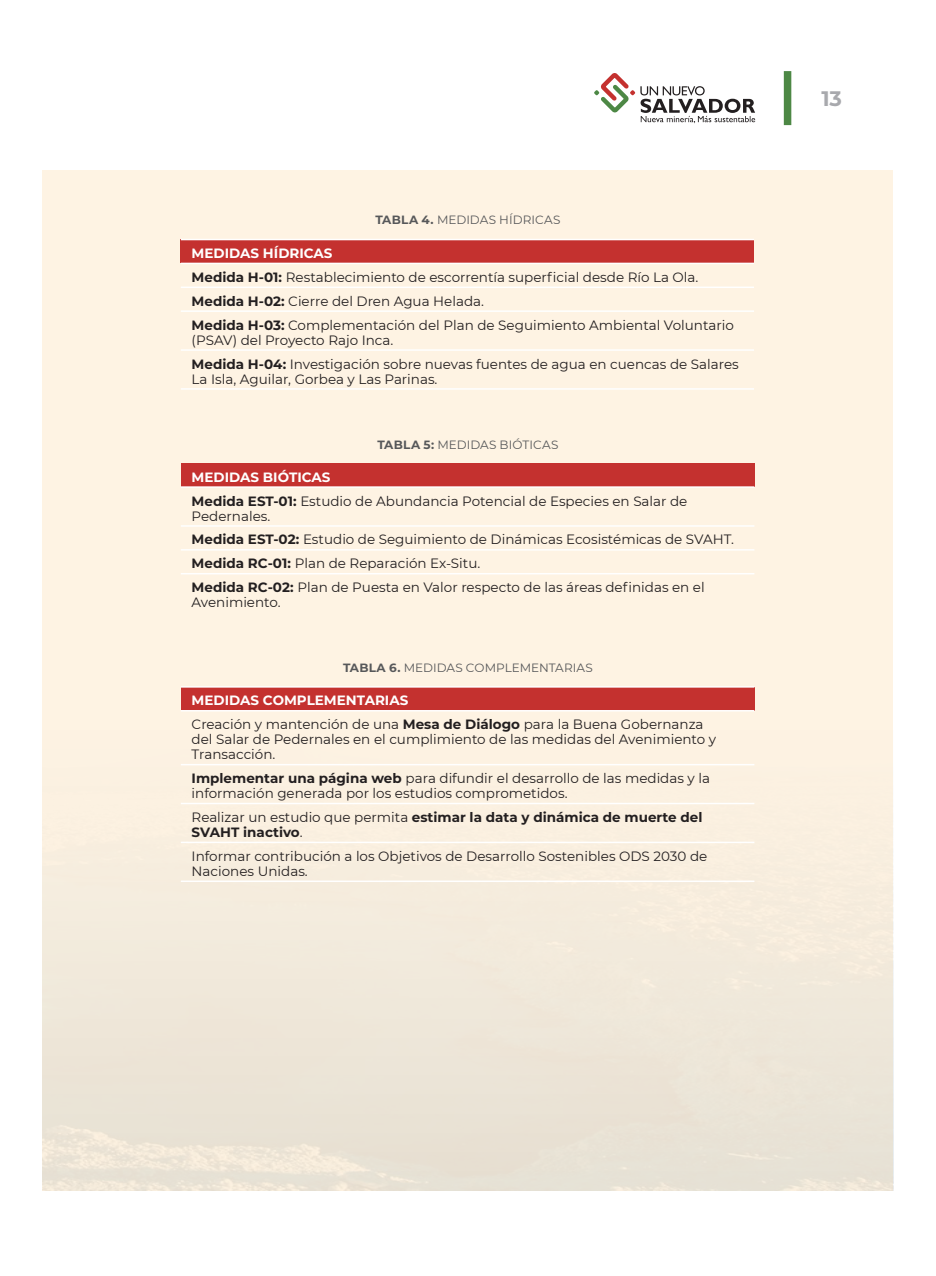
<style>
.page{position:relative;width:936px;height:1276px;background:#fff}
.page>*{position:absolute;margin:0;border:0;box-sizing:border-box;transform-origin:0 0}
.t1{font:700 21px "Montserrat";color:#a8a9ad}
.t2{font:13.5px/15px "Montserrat";color:#231f20}
.t3{font:700 13.5px/15px "Montserrat";color:#231f20}
.t4{font:700 13.5px "Montserrat";color:#fff}
.Figuras{font:12px "Montserrat";letter-spacing:.005em;color:#57585a}
.s1{font-weight:700}
.s2{font-weight:400}
</style>
<div class="page">
<div style="left:783px;top:71px;width:8px;height:54px;background:#4d8845"></div>
<svg style="left:594px;top:73px;width:161px;height:50px"></svg>
<div style="left:43px;top:170px;width:850px;height:1021px;background:#fef3e3"></div>
<img style="left:43px;top:764px;width:850px;height:427px">
<div style="left:181px;top:239px;width:573px;height:24px;background:#c4312f"></div>
<hr style="left:181px;top:239px;width:573px;height:1px;background:#fff">
<hr style="left:181px;top:263px;width:573px;height:1px;background:#fff">
<hr style="left:181px;top:286px;width:573px;height:2px;background:#fff">
<hr style="left:181px;top:310px;width:573px;height:2px;background:#fff">
<hr style="left:181px;top:349px;width:573px;height:2px;background:#fff">
<hr style="left:181px;top:388px;width:573px;height:2px;background:#fff">
<div style="left:181px;top:463px;width:573px;height:24px;background:#c4312f"></div>
<hr style="left:181px;top:486px;width:573px;height:2px;background:#fff">
<hr style="left:181px;top:525px;width:573px;height:2px;background:#fff">
<hr style="left:181px;top:549px;width:573px;height:1px;background:#fff">
<hr style="left:181px;top:573px;width:573px;height:1px;background:#fff">
<div style="left:181px;top:687px;width:573px;height:24px;background:#c4312f"></div>
<hr style="left:181px;top:686px;width:573px;height:1px;background:#fff">
<hr style="left:181px;top:710px;width:573px;height:1px;background:#fff">
<hr style="left:181px;top:764px;width:573px;height:1px;background:#fff">
<hr style="left:181px;top:803px;width:573px;height:1px;background:#fff">
<hr style="left:181px;top:841px;width:573px;height:2px;background:#fff">
<hr style="left:181px;top:880px;width:573px;height:2px;background:#fff">
<p class="Figuras" style="left:375px;top:212px;width:186px"><span class="s1">TABLA 4.</span> MEDIDAS HÍDRICAS</p>
<p class="t4" style="left:192px;top:243px;width:142px">MEDIDAS HÍDRICAS</p>
<p class="t2" style="left:192px;top:269px;width:508px"><span class="s1">Medida H-01:</span> Restablecimiento de escorrentía superficial desde Río La Ola.</p>
<p class="t2" style="left:192px;top:293px;width:294px"><span class="s1">Medida H-02:</span> Cierre del Dren Agua Helada.</p>
<p class="t2" style="left:192px;top:317px;width:543px"><span class="s1">Medida H-03:</span> Complementación del Plan de Seguimiento Ambiental Voluntario (PSAV) del Proyecto Rajo Inca.</p>
<p class="t2" style="left:192px;top:356px;width:548px"><span class="s1">Medida H-04:</span> Investigación sobre nuevas fuentes de agua en cuencas de Salares<br>La Isla, Aguilar, Gorbea y Las Parinas.</p>
<p class="Figuras" style="left:377px;top:436px;width:182px"><span class="s1">TABLA 5:</span> MEDIDAS BIÓTICAS</p>
<p class="t4" style="left:192px;top:467px;width:140px">MEDIDAS BIÓTICAS</p>
<p class="t2" style="left:192px;top:493px;width:497px"><span class="s1">Medida EST-01:</span> Estudio de Abundancia Potencial de Especies en Salar de<br>Pedernales.</p>
<p class="t2" style="left:192px;top:532px;width:544px"><span class="s1">Medida EST-02:</span> Estudio de Seguimiento de Dinámicas Ecosistémicas de SVAHT.</p>
<p class="t2" style="left:192px;top:555px;width:290px"><span class="s1">Medida RC-01:</span> Plan de Reparación Ex-Situ.</p>
<p class="t2" style="left:192px;top:579px;width:514px"><span class="s1">Medida RC-02:</span> Plan de Puesta en Valor respecto de las áreas definidas en el<br>Avenimiento.</p>
<p class="Figuras" style="left:343px;top:659px;width:251px"><span class="s1">TABLA 6.</span> MEDIDAS COMPLEMENTARIAS</p>
<p class="t4" style="left:192px;top:691px;width:218px">MEDIDAS COMPLEMENTARIAS</p>
<p class="t2" style="left:192px;top:716px;width:526px">Creación y mantención de una <span class="s1">Mesa de Diálogo</span> para la Buena Gobernanza del Salar de Pedernales en el cumplimiento de las medidas del Avenimiento y<br>Transacción.</p>
<p class="t2" style="left:192px;top:770px;width:520px"><span class="s1">Implementar una página web</span> para difundir el desarrollo de las medidas y la información generada por los estudios comprometidos.</p>
<p class="t3" style="left:192px;top:809px;width:512px"><span class="s2">Realizar un estudio que permita</span> estimar la data y dinámica de muerte del<br>SVAHT inactivo<span class="s2">.</span></p>
<p class="t2" style="left:192px;top:848px;width:517px">Informar contribución a los Objetivos de Desarrollo Sostenibles ODS 2030 de<br>Naciones Unidas.</p>
<h1 class="t1" style="left:821px;top:84px;width:22px">13</h1>
</div>
